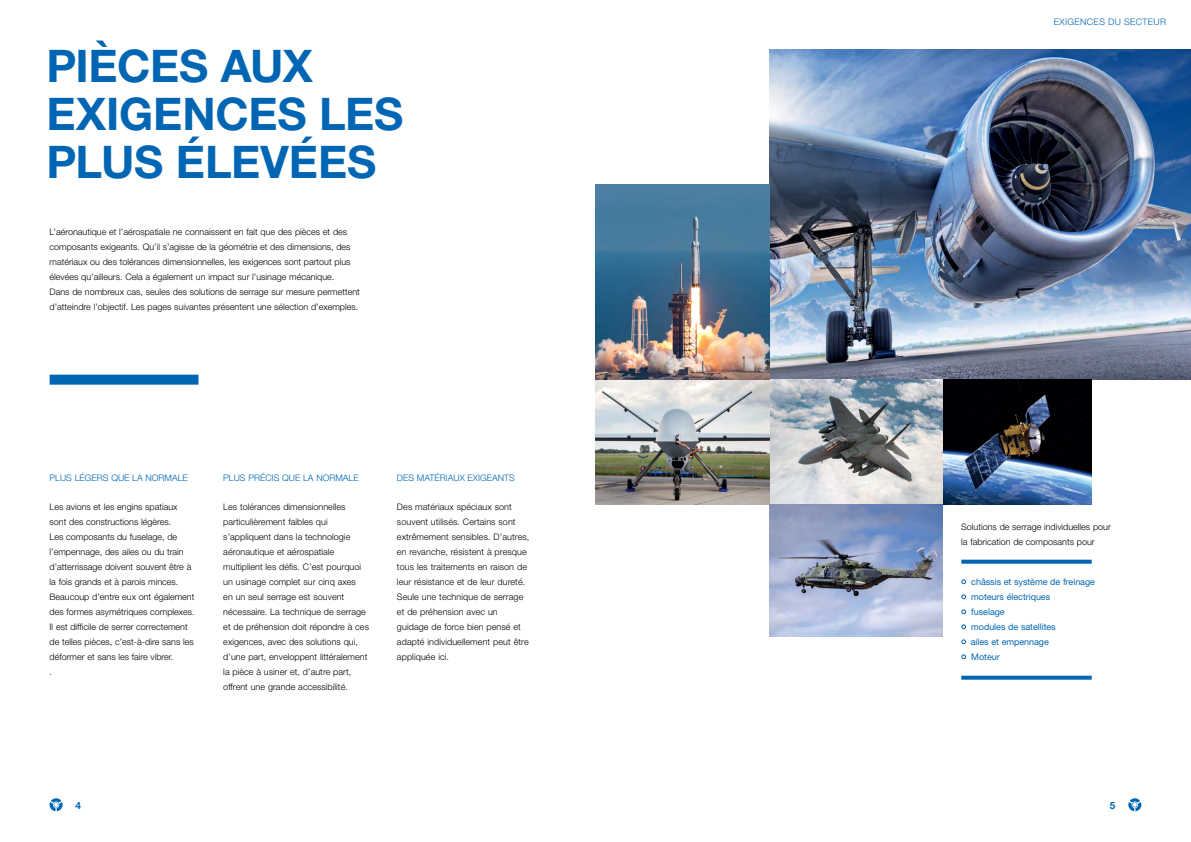
<style>
.page{position:relative;width:1191px;height:842px;background:#fff}
.page>*{position:absolute;margin:0;border:0;box-sizing:border-box;transform-origin:0 0}
.t1{font:700 45px/48px "Helvetica Neue LT Pro";letter-spacing:-.005em;color:#0066b3}
.t2{font:700 10px "Helvetica Neue LT Pro";color:#0066b3}
.t3{font:300 9px/15px "Helvetica Neue LT Pro";color:#000}
.t4{font:9px "Helvetica Neue LT Pro";letter-spacing:-.005em;color:#0066b3}
.t5{font:300 9px "Helvetica Neue LT Pro";color:#0066b3}
.t6{font:300 9px "Helvetica Neue LT Pro";letter-spacing:.04em;color:#0066b3}
.s1{color:#fff}
</style>
<div class="page">
<svg style="left:1128px;top:798px;width:13px;height:13px"></svg>
<svg style="left:50px;top:798px;width:13px;height:13px"></svg>
<div style="left:50px;top:375px;width:148px;height:10px;background:#0066b3"></div>
<svg style="left:961px;top:579px;width:5px;height:5px"></svg>
<svg style="left:961px;top:594px;width:5px;height:5px"></svg>
<svg style="left:961px;top:609px;width:5px;height:5px"></svg>
<svg style="left:961px;top:624px;width:5px;height:5px"></svg>
<svg style="left:961px;top:639px;width:5px;height:5px"></svg>
<svg style="left:961px;top:654px;width:5px;height:5px"></svg>
<img style="left:769px;top:50px;width:422px;height:330px">
<img style="left:943px;top:380px;width:148px;height:125px">
<svg style="left:769px;top:380px;width:174px;height:125px;background:#abb1b5"></svg>
<img style="left:595px;top:380px;width:174px;height:125px">
<img style="left:595px;top:185px;width:174px;height:195px">
<img style="left:769px;top:505px;width:174px;height:132px">
<svg style="left:961px;top:560px;width:130px;height:4px"></svg>
<svg style="left:961px;top:676px;width:130px;height:4px"></svg>
<h1 class="t1" style="left:46px;top:41px;width:358px">PIÈCES AUX<br>EXIGENCES LES<br>PLUS ÉLEVÉES</h1>
<p class="t3" style="left:50px;top:224px;width:312px">L’aéronautique et l’aérospatiale ne connaissent en fait que des pièces et des composants exigeants. Qu’il s’agisse de la géométrie et des dimensions, des matériaux ou des tolérances dimensionnelles, les exigences sont partout plus élevées qu’ailleurs. Cela a également un impact sur l’usinage mécanique.<br>Dans de nombreux cas, seules des solutions de serrage sur mesure permettent d’atteindre l’objectif. Les pages suivantes présentent une sélection d’exemples.</p>
<p class="t5" style="left:50px;top:472px;width:140px">PLUS LÉGERS QUE LA NORMALE</p>
<p class="t3" style="left:50px;top:499px;width:147px">Les avions et les engins spatiaux sont des constructions légères.<br>Les composants du fuselage, de l’empennage, des ailes ou du train d’atterrissage doivent souvent être à la fois grands et à parois minces.<br>Beaucoup d’entre eux ont également des formes asymétriques complexes.<br>Il est difficile de serrer correctement de telles pièces, c’est-à-dire sans les déformer et sans les faire vibrer.<br>.</p>
<p class="t5" style="left:223px;top:472px;width:137px">PLUS PRÉCIS QUE LA NORMALE</p>
<p class="t3" style="left:223px;top:499px;width:147px">Les tolérances dimensionnelles particulièrement faibles qui s’appliquent dans la technologie aéronautique et aérospatiale multiplient les défis. C’est pourquoi un usinage complet sur cinq axes<br>en un seul serrage est souvent nécessaire. La technique de serrage et de préhension doit répondre à ces exigences, avec des solutions qui, d’une part, enveloppent littéralement la pièce à usiner et, d’autre part, offrent une grande accessibilité.</p>
<p class="t5" style="left:397px;top:472px;width:119px">DES MATÉRIAUX EXIGEANTS</p>
<p class="t3" style="left:397px;top:499px;width:134px">Des matériaux spéciaux sont souvent utilisés. Certains sont extrêmement sensibles. D’autres, en revanche, résistent à presque tous les traitements en raison de leur résistance et de leur dureté.<br>Seule une technique de serrage et de préhension avec un guidage de force bien pensé et adapté individuellement peut être appliquée ici.</p>
<p class="t6" style="left:1054px;top:16px;width:114px">EXIGENCES DU SECTEUR</p>
<p class="t3" style="left:961px;top:519px;width:151px">Solutions de serrage individuelles pour la fabrication de composants pour</p>
<p class="t4" style="left:966px;top:576px;width:130px"><span class="s1">5</span>châssis et système de freinage</p>
<p class="t4" style="left:966px;top:591px;width:86px"><span class="s1">5</span>moteurs électriques</p>
<p class="t4" style="left:966px;top:606px;width:40px"><span class="s1">5</span>fuselage</p>
<p class="t4" style="left:966px;top:621px;width:91px"><span class="s1">5</span>modules de satellites</p>
<p class="t4" style="left:970px;top:636px;width:80px">ailes et empennage</p>
<p class="t4" style="left:966px;top:651px;width:35px"><span class="s1">5</span>Moteur</p>
<p class="t2" style="left:75px;top:799px;width:7px">4</p>
<p class="t2" style="left:1110px;top:799px;width:7px">5</p>
</div>
